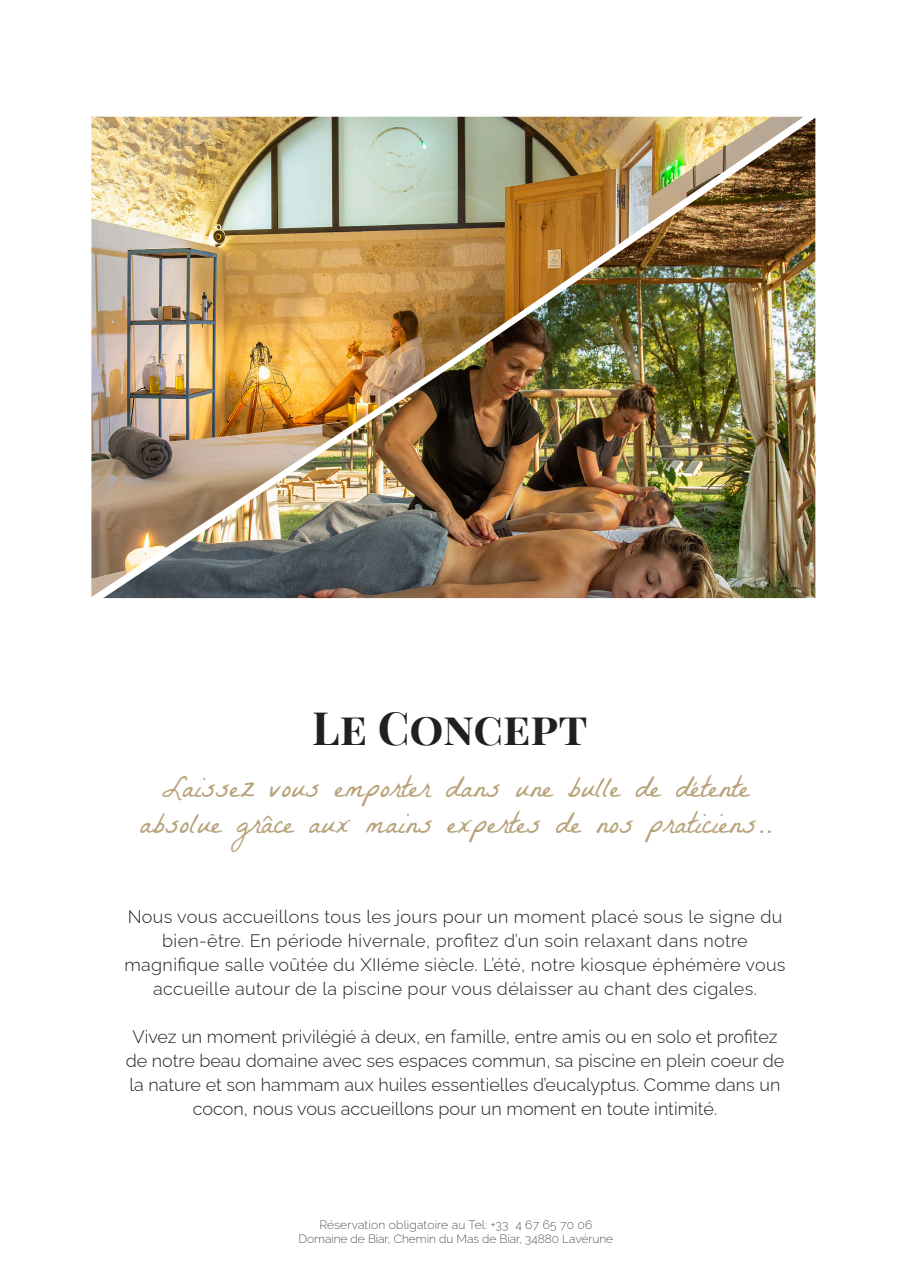
<style>
.page{position:relative;width:910px;height:1280px;background:#fff}
.page>*{position:absolute;margin:0;border:0;box-sizing:border-box;transform-origin:0 0}
.t1{font:700 45px "Playfair Display SC";color:#231f20}
.t2{font:30px "La Belle Aurore";color:#b8a279}
.t3{font:100 18px/24px "Raleway";letter-spacing:.02em;color:#231f20;text-align:center}
.t4{font:100 18px/24px "Raleway";color:#231f20;text-align:center}
.t5{font:100 12px "Raleway";color:#231f20}
.t6{font:100 12px "Raleway";letter-spacing:.02em;color:#231f20}
</style>
<div class="page">
<img style="left:103px;top:118px;width:712px;height:480px">
<p class="t1" style="left:312px;top:700px;width:277px">Le Concept</p>
<p class="t2" style="left:162px;top:769px;width:589px">Laissez vous emporter dans une bulle de détente</p>
<p class="t2" style="left:140px;top:805px;width:633px">absolue grâce aux mains expertes de nos praticiens..</p>
<p class="t3" style="left:128px;top:902px;width:656px">Nous vous accueillons tous les jours pour un moment placé sous le signe du bien-être. En période hivernale, profitez d’un soin relaxant dans notre</p>
<p class="t3" style="left:124px;top:950px;width:663px">magnifique salle voûtée du XIIéme siècle. L’été, notre kiosque éphémère vous accueille autour de la piscine pour vous délaisser au chant des cigales.</p>
<p class="t4" style="left:126px;top:1022px;width:660px">Vivez un moment privilégié à deux, en famille, entre amis ou en solo et profitez de notre beau domaine avec ses espaces commun, sa piscine en plein coeur de la nature et son hammam aux huiles essentielles d’eucalyptus. Comme dans un cocon, nous vous accueillons pour un moment en toute intimité.</p>
<p class="t6" style="left:319px;top:1215px;width:274px">Réservation obligatoire au Tel: +33 4 67 65 70 06</p>
<p class="t5" style="left:298px;top:1229px;width:316px">Domaine de Biar, Chemin du Mas de Biar, 34880 Lavérune</p>
</div>
